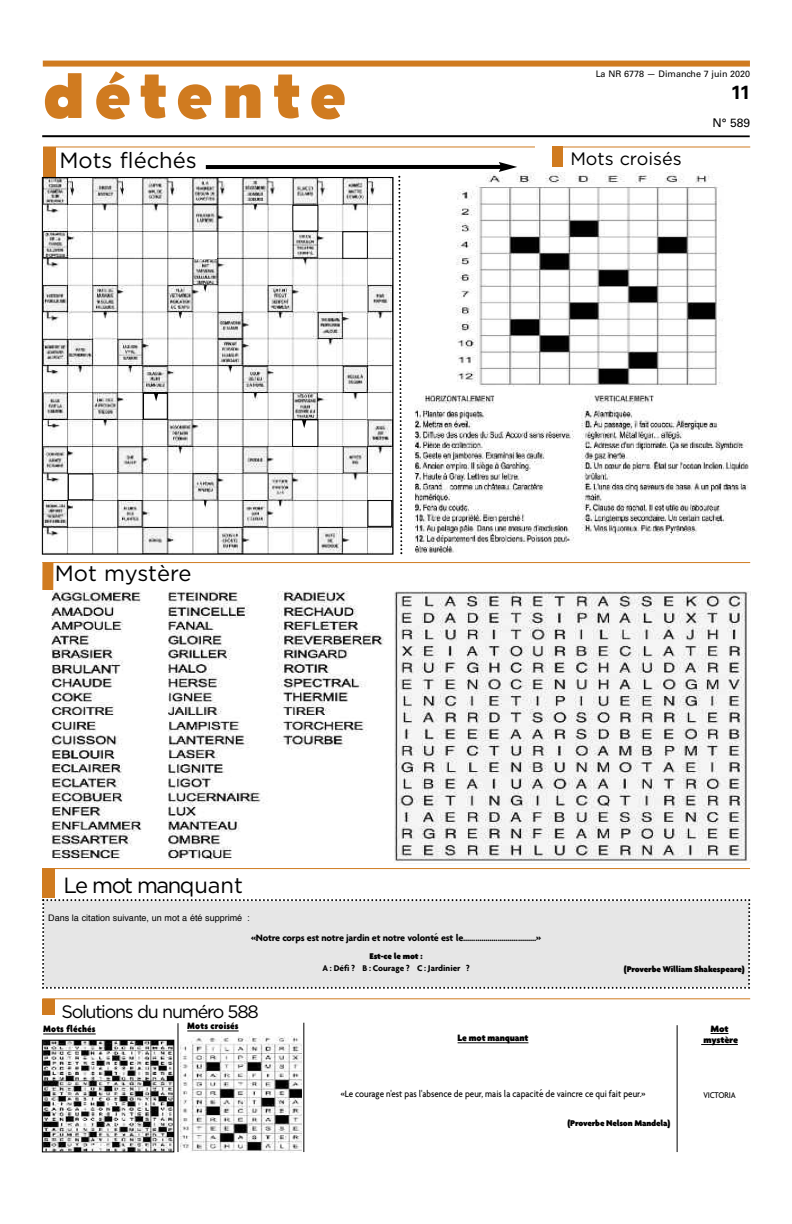
<style>
.page{position:relative;width:792px;height:1224px;background:#fff}
.page>*{position:absolute;margin:0;border:0;box-sizing:border-box;transform-origin:0 0}
.t1{font:700 64px "Eagle";letter-spacing:.145em;color:#d07b20}
.t2{font:22px "Gotham";color:#000}
.t3{font:22px "Gotham";letter-spacing:-.07em;color:#000}
.t4{font:700 19px "Univers";color:#000}
.t5{font:18px "Gotham";letter-spacing:-.07em;color:#000}
.t6{font:18px "Gotham";color:#000}
.t7{font:12px "Univers";color:#000}
.t8{font:700 10px "Agenda";letter-spacing:-.02em;color:#000}
.t9{font:500 10px "Agenda";color:#000;scale:.9 1}
.t10{font:900 10px "Agenda";letter-spacing:.015em;color:#000;scale:.9 1}
.t11{font:900 10px "Agenda";letter-spacing:-.01em;color:#000;scale:.95 1}
.t12{font:900 10px/11px "Agenda";letter-spacing:-.01em;color:#000;text-align:center}
.t13{font:900 9px "Agenda";letter-spacing:-.02em;color:#000}
.t14{font:9px "Helvetica";color:#000}
.t15{font:700 9px/11.8px "Agenda";letter-spacing:-.005em;color:#000;text-align:center}
.t16{font:9px "Univers";color:#000}
.t17{font:500 9px "Agenda";letter-spacing:-.02em;color:#000;scale:.9 1}
.s1{font-family:"Lucida Grande";font-weight:400}
.s2{font-weight:900}
</style>
<div class="page">
<div style="left:43px;top:61px;width:707px;height:6px;background:#d07b20"></div>
<hr style="left:42px;top:135px;width:708px;height:2px;background:#000">
<hr style="left:43px;top:146px;width:492px;height:1px;background:#d07b20">
<div style="left:43px;top:148px;width:12px;height:29px;background:#d07b20"></div>
<div style="left:552px;top:146px;width:11px;height:21px;background:#d07b20"></div>
<hr style="left:552px;top:146px;width:198px;height:1px;background:#d07b20">
<hr style="left:42px;top:998px;width:708px;height:1px;background:#d07b20">
<div style="left:42px;top:563px;width:11px;height:27px;background:#d07b20"></div>
<div style="left:42px;top:869px;width:12px;height:29px;background:#d07b20"></div>
<div style="left:42px;top:999px;width:13px;height:16px;background:#d07b20"></div>
<div style="left:42px;top:899px;width:708px;height:90px;background:#e6e6e6"></div>
<svg style="left:711px;top:1033px;width:18px;height:1px"></svg>
<hr style="left:701px;top:1044px;width:37px;height:1px;background:#000">
<hr style="left:304px;top:1023px;width:1px;height:129px;background:#000">
<hr style="left:178px;top:1023px;width:1px;height:129px;background:#000">
<hr style="left:677px;top:1025px;width:1px;height:127px;background:#000">
<hr style="left:458px;top:1043px;width:70px;height:1px;background:#000">
<hr style="left:42px;top:562px;width:708px;height:1px;background:#d07b20">
<hr style="left:42px;top:868px;width:708px;height:1px;background:#d07b20">
<img style="left:51px;top:592px;width:697px;height:269px">
<img style="left:44px;top:179px;width:158px;height:373px">
<img style="left:181px;top:1036px;width:120px;height:116px">
<hr style="left:43px;top:1034px;width:53px;height:1px;background:#000">
<hr style="left:187px;top:1031px;width:52px;height:1px;background:#000">
<img style="left:44px;top:1042px;width:128px;height:108px">
<div style="left:42px;top:1040px;width:132px;height:112px;border:1px solid #000"></div>
<img style="left:517px;top:395px;width:232px;height:149px">
<div style="left:69px;top:206px;width:23px;height:25px;background:#fff"></div>
<div style="left:194px;top:232px;width:23px;height:26px;background:#fff"></div>
<div style="left:144px;top:393px;width:23px;height:26px;background:#fff"></div>
<div style="left:143px;top:393px;width:24px;height:26px;border:1px solid #000"></div>
<div style="left:68px;top:474px;width:25px;height:26px;background:#fff"></div>
<svg style="left:202px;top:162px;width:315px;height:392px"></svg>
<svg style="left:154px;top:392px;width:5px;height:9px"></svg>
<img style="left:447px;top:173px;width:276px;height:213px">
<p class="t1" style="left:43px;top:58px;width:304px">détente</p>
<p class="t16" style="left:596px;top:71px;width:156px">La NR 6778 — Dimanche 7 juin 2020</p>
<p class="t4" style="left:731px;top:85px;width:21px">11</p>
<p class="t7" style="left:712px;top:118px;width:39px">N° 589</p>
<p class="t2" style="left:59px;top:148px;width:139px">Mots fléchés</p>
<p class="t6" style="left:570px;top:148px;width:113px">Mots croisés</p>
<p class="t2" style="left:55px;top:561px;width:138px">Mot mystère</p>
<p class="t3" style="left:63px;top:873px;width:181px">Le mot manquant</p>
<p class="t14" style="left:48px;top:914px;width:203px">Dans la citation suivante, un mot a été supprimé :</p>
<p class="t8" style="left:251px;top:932px;width:292px">«Notre corps est notre jardin et notre volonte<span class="s1">́</span>est le....................................»</p>
<p class="t15" style="left:322px;top:950px;width:149px"><span class="s2">Est-ce le mot :<br></span>A : Défi ? B : Courage ? C : Jardinier ?</p>
<p class="t5" style="left:62px;top:1001px;width:199px">Solutions du numéro 588</p>
<p class="t10" style="left:43px;top:1023px;width:60px">Mots fléchés</p>
<p class="t10" style="left:187px;top:1020px;width:59px">Mots croisés</p>
<p class="t11" style="left:458px;top:1032px;width:76px">Le mot manquant</p>
<p class="t13" style="left:624px;top:964px;width:122px">(Proverbe William Shakespeare)</p>
<p class="t12" style="left:703px;top:1023px;width:36px">Mot mystère</p>
<p class="t9" style="left:341px;top:1088px;width:340px">«Le courage n'est pas l'absence de peur, mais la capacite<span class="s1">́</span>de vaincre ce qui fait peur.»</p>
<p class="t13" style="left:567px;top:1118px;width:104px">(Proverbe Nelson Mandela)</p>
<p class="t17" style="left:704px;top:1089px;width:37px">VICTORIA</p>
</div>
